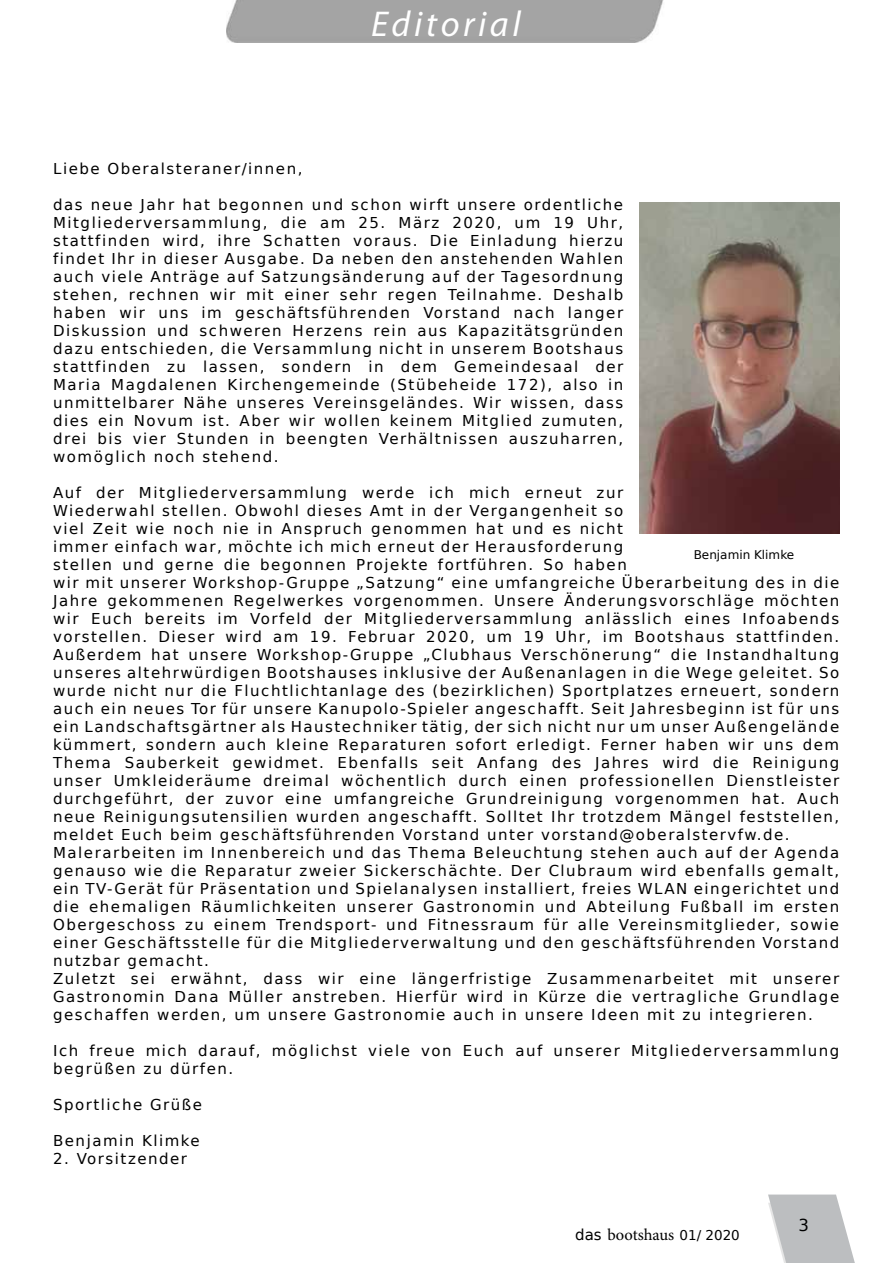
<style>
.page{position:relative;width:893px;height:1263px;background:#fff}
.page>*{position:absolute;margin:0;border:0;box-sizing:border-box;transform-origin:0 0}
.t1{font:italic 36px "Myriad Pro";letter-spacing:.1em;color:#fff}
.t2{font:16.5px "Minion Pro";letter-spacing:-.005em;color:#000}
.t3{font:16.5px "Bitstream Vera Sans";color:#000}
.t4{font:15px/18px "Bitstream Vera Sans";letter-spacing:.1em;color:#000}
.t5{font:12px "Bitstream Vera Sans";color:#000}
.s1{font-family:"Bitstream Vera Sans";font-size:15px}
.s2{font-family:"Bitstream Vera Sans";font-size:13.5px}
</style>
<div class="page">
<div style="left:227px;top:0;width:437px;height:42px;background:#a4a4a4"></div>
<svg style="left:768px;top:1194px;width:87px;height:69px"></svg>
<img style="left:640px;top:202px;width:200px;height:331px">
<h1 class="t1" style="left:371px;top:1px;width:151px">Editorial</h1>
<p class="t4" style="left:53px;top:160px;width:251px">Liebe Oberalsteraner/innen,</p>
<p class="t4" style="left:53px;top:196px;width:572px;text-align:justify">das neue Jahr hat begonnen und schon wirft unsere ordentliche Mitgliederversammlung, die am 25. März 2020, um 19 Uhr, stattfinden wird, ihre Schatten voraus. Die Einladung hierzu findet I hr in dieser Ausgabe. Da neben den anstehenden Wahlen auch viele Anträge auf Satzungsänderung auf der Tagesordnung stehen, rechnen wir mit einer sehr regen Teilnahme. Deshalb haben wir uns im geschäftsführenden Vorstand nach langer Diskussion und schweren Herzens rein aus Kapazitätsgründen dazu entschieden, die Versammlung nicht in unserem Bootshaus stattfinden zu lassen, sondern in dem Gemeindesaal der Maria Magdalenen Kirchengemeinde (Stübeheide 172), also in unmittelbarer Nähe unseres Vereinsgeländes. Wir wissen, dass dies ein Novum ist. Aber wir wollen keinem Mitglied zumuten, drei bis vier Stunden in beengten Verhältnissen auszuharren, womöglich noch stehend.</p>
<p class="t4" style="left:53px;top:484px;width:788px">Auf der Mitgliederversammlung werde ich mich erneut zur<br>Wiederwahl stellen. Obwohl dieses Amt in der Vergangenheit so<br>viel Zeit wie noch nie in Anspruch genommen hat und es nicht<br>immer einfach war, möchte ich mich erneut der Herausforderung<br>stellen und gerne die begonnen Projekte fortführen. So haben<br>wir mit unserer Workshop-Gruppe „Satzung“ eine umfangreiche Ü berarbeitung des in die Jahre gekommenen Regelwerkes vorgenommen. U nsere Änderungsvorschläge möchten wir Euch bereits im Vorfeld der Mitgliederversammlung anlässlich eines I nfoabends vorstellen. Dieser wird am 19. Februar 2020, um 19 U hr, im Bootshaus stattfinden.<br>Außerdem hat unsere Workshop-Gruppe „Clubhaus Verschönerung“ die I nstandhaltung unseres altehrwürdigen Bootshauses inklusive der Außenanlagen in die Wege geleitet. So wurde nicht nur die Fluchtlichtanlage des (bezirklichen) Sportplatzes erneuert, sondern auch ein neues Tor für unsere Kanupolo-Spieler angeschafft. Seit Jahresbeginn ist für uns ein Landschaftsgärtner als Haustechniker tätig, der sich nicht nur um unser Außengelände kümmert, sondern auch kleine Reparaturen sofort erledigt. Ferner haben wir uns dem Thema Sauberkeit gewidmet. Ebenfalls seit Anfang des Jahres wird die Reinigung unser U mkleideräume dreimal wöchentlich durch einen professionellen Dienstleister durchgeführt, der zuvor eine umfangreiche Grundreinigung vorgenommen hat. Auch neue Reinigungsutensilien wurden angeschafft. Solltet I hr trotzdem Mängel feststellen, meldet Euch beim geschäftsführenden Vorstand unter vorstand@oberalstervfw.de.<br>Malerarbeiten im I nnenbereich und das Thema Beleuchtung stehen auch auf der Agenda genauso wie die Reparatur zweier Sickerschächte. Der Clubraum wird ebenfalls gemalt, ein TV-Gerät für Präsentation und Spielanalysen installiert, freies WLAN</p>
<p class="t5" style="left:694px;top:547px;width:102px">Benjamin Klimke</p>
<p class="t4" style="left:53px;top:880px;width:788px;text-indent:641px">eingerichtet und die ehemaligen Räumlichkeiten unserer Gastronomin und Abteilung Fußball im ersten Obergeschoss zu einem Trendsport- und Fitnessraum für alle Vereinsmitglieder, sowie einer Geschäftsstelle für die Mitgliederverwaltung und den geschäftsführenden Vorstand nutzbar gemacht.<br>Zuletzt sei erwähnt, dass wir eine längerfristige Zusammenarbeitet mit unserer Gastronomin Dana Müller anstreben. H ierfür wird in Kürze die vertragliche Grundlage geschaffen werden, um unsere Gastronomie auch in unsere Ideen mit zu integrieren.</p>
<p class="t4" style="left:53px;top:1042px;width:788px">Ich freue mich darauf, möglichst viele von Euch auf unserer Mitgliederversammlung begrüßen zu dürfen.</p>
<p class="t4" style="left:53px;top:1096px;width:150px">Sportliche Grüße</p>
<p class="t4" style="left:53px;top:1132px;width:148px">Benjamin Klimke</p>
<p class="t4" style="left:53px;top:1150px;width:135px">2. Vorsitzender</p>
<p class="t3" style="left:798px;top:1216px;width:12px">3</p>
<p class="t2" style="left:575px;top:1224px;width:166px"><span class="s1">das</span> bootshaus <span class="s2">01/ 2020</span></p>
<p class="t3" style="left:800px;top:1224px;width:12px">3</p>
</div>
